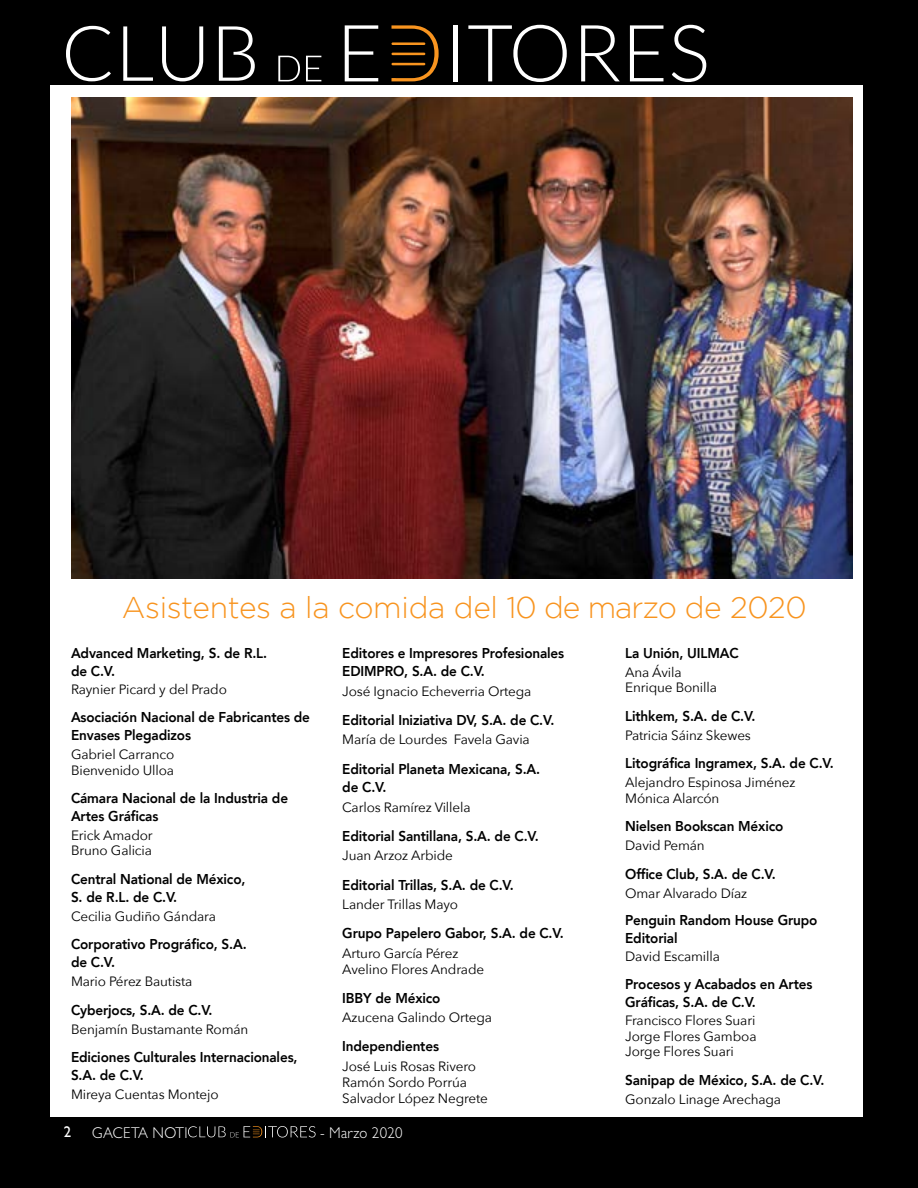
<style>
.page{position:relative;width:918px;height:1188px;background:#000}
.page>*{position:absolute;margin:0;border:0;box-sizing:border-box;transform-origin:0 0}
.t1{font:300 30px "Gotham";letter-spacing:-.01em;color:#f8941f}
.t2{font:300 15.6px "Gill Sans";letter-spacing:.025em;color:#fff;scale:.95 1}
.t3{font:500 15.6px "Gill Sans";color:#fff;scale:.95 1}
.t4{font:800 14.25px/18px "Avenir";letter-spacing:-.01em;color:#000;scale:.95 1}
.t5{font:13.5px/15.5px "Avenir Next";letter-spacing:-.01em;color:#000}
</style>
<div class="page">
<svg style="left:345px;top:25px;width:33px;height:56px"></svg>
<hr style="left:453px;top:25px;width:4px;height:56px;background:#fff">
<svg style="left:468px;top:25px;width:99px;height:57px"></svg>
<svg style="left:581px;top:25px;width:39px;height:56px"></svg>
<svg style="left:630px;top:25px;width:33px;height:56px"></svg>
<svg style="left:672px;top:25px;width:34px;height:57px"></svg>
<svg style="left:391px;top:25px;width:48px;height:56px"></svg>
<svg style="left:66px;top:26px;width:45px;height:55px"></svg>
<svg style="left:123px;top:26px;width:30px;height:55px"></svg>
<svg style="left:162px;top:26px;width:41px;height:55px"></svg>
<svg style="left:278px;top:56px;width:22px;height:25px"></svg>
<svg style="left:306px;top:56px;width:15px;height:25px"></svg>
<svg style="left:219px;top:26px;width:36px;height:55px"></svg>
<div style="left:50px;top:85px;width:813px;height:1032px;background:#fff"></div>
<svg style="left:188px;top:1126px;width:128px;height:12px"></svg>
<img style="left:71px;top:97px;width:782px;height:481px">
<h1 class="t1" style="left:122px;top:591px;width:687px">Asistentes a la comida del 10 de marzo de 2020</h1>
<p class="t4" style="left:71px;top:644px;width:208px">Advanced Marketing, S. de R.L. de C.V.</p>
<p class="t5" style="left:71px;top:681px;width:157px">Raynier Picard y del Prado</p>
<p class="t4" style="left:71px;top:709px;width:253px">Asociación Nacional de Fabricantes de<br>Envases Plegadizos</p>
<p class="t5" style="left:71px;top:746px;width:105px">Gabriel Carranco<br>Bienvenido Ulloa</p>
<p class="t4" style="left:71px;top:789px;width:230px">Cámara Nacional de la Industria de<br>Artes Gráficas</p>
<p class="t5" style="left:71px;top:827px;width:83px">Erick Amador<br>Bruno Galicia</p>
<p class="t4" style="left:71px;top:870px;width:185px">Central National de México,<br>S. de R.L. de C.V.</p>
<p class="t5" style="left:71px;top:908px;width:147px">Cecilia Gudiño Gándara</p>
<p class="t4" style="left:71px;top:935px;width:186px">Corporativo Prográfico, S.A. de C.V.</p>
<p class="t5" style="left:71px;top:973px;width:123px">Mario Pérez Bautista</p>
<p class="t4" style="left:71px;top:1001px;width:151px">Cyberjocs, S.A. de C.V.</p>
<p class="t5" style="left:71px;top:1021px;width:179px">Benjamín Bustamante Román</p>
<p class="t4" style="left:71px;top:1048px;width:240px">Ediciones Culturales Internacionales,<br>S.A. de C.V.</p>
<p class="t5" style="left:71px;top:1086px;width:149px">Mireya Cuentas Montejo</p>
<p class="t4" style="left:342px;top:644px;width:235px;line-height:18.6px">Editores e Impresores Profesionales<br>EDIMPRO, S.A. de C.V.</p>
<p class="t5" style="left:342px;top:683px;width:191px">José Ignacio Echeverria Ortega</p>
<p class="t4" style="left:342px;top:711px;width:225px">Editorial Iniziativa DV, S.A. de C.V.</p>
<p class="t5" style="left:342px;top:731px;width:189px">María de Lourdes Favela Gavia</p>
<p class="t4" style="left:342px;top:759px;width:210px;line-height:18.6px">Editorial Planeta Mexicana, S.A. de C.V.</p>
<p class="t5" style="left:342px;top:799px;width:130px">Carlos Ramírez Villela</p>
<p class="t4" style="left:342px;top:827px;width:208px">Editorial Santillana, S.A. de C.V.</p>
<p class="t5" style="left:342px;top:847px;width:112px">Juan Arzoz Arbide</p>
<p class="t4" style="left:342px;top:876px;width:182px">Editorial Trillas, S.A. de C.V.</p>
<p class="t5" style="left:342px;top:896px;width:117px">Lander Trillas Mayo</p>
<p class="t4" style="left:342px;top:924px;width:235px">Grupo Papelero Gabor, S.A. de C.V.</p>
<p class="t5" style="left:342px;top:944px;width:143px;line-height:16px">Arturo García Pérez<br>Avelino Flores Andrade</p>
<p class="t4" style="left:342px;top:989px;width:105px">IBBY de México</p>
<p class="t5" style="left:342px;top:1009px;width:151px">Azucena Galindo Ortega</p>
<p class="t4" style="left:342px;top:1038px;width:103px">Independientes</p>
<p class="t5" style="left:342px;top:1058px;width:147px;line-height:16px">José Luis Rosas Rivero<br>Ramón Sordo Porrúa<br>Salvador López Negrete</p>
<p class="t4" style="left:625px;top:644px;width:121px">La Unión, UILMAC</p>
<p class="t5" style="left:625px;top:664px;width:93px">Ana Ávila<br>Enrique Bonilla</p>
<p class="t4" style="left:625px;top:707px;width:139px">Lithkem, S.A. de C.V.</p>
<p class="t5" style="left:625px;top:727px;width:127px">Patricia Sáinz Skewes</p>
<p class="t4" style="left:625px;top:754px;width:221px">Litográfica Ingramex, S.A. de C.V.</p>
<p class="t5" style="left:625px;top:774px;width:172px">Alejandro Espinosa Jiménez<br>Mónica Alarcón</p>
<p class="t4" style="left:625px;top:817px;width:168px">Nielsen Bookscan México</p>
<p class="t5" style="left:625px;top:837px;width:81px">David Pemán</p>
<p class="t4" style="left:625px;top:865px;width:160px">Office Club, S.A. de C.V.</p>
<p class="t5" style="left:625px;top:885px;width:123px">Omar Alvarado Díaz</p>
<p class="t4" style="left:625px;top:911px;width:204px">Penguin Random House Grupo<br>Editorial</p>
<p class="t5" style="left:625px;top:949px;width:96px">David Escamilla</p>
<p class="t4" style="left:625px;top:975px;width:199px">Procesos y Acabados en Artes<br>Gráficas, S.A. de C.V.</p>
<p class="t5" style="left:625px;top:1012px;width:133px;text-align:justify">Francisco Flores Suari Jorge Flores Gamboa Jorge Flores Suari</p>
<p class="t4" style="left:625px;top:1071px;width:211px">Sanipap de México, S.A. de C.V.</p>
<p class="t5" style="left:625px;top:1091px;width:157px">Gonzalo Linage Arechaga</p>
<p class="t3" style="left:64px;top:1123px;width:9px">2</p>
<p class="t2" style="left:92px;top:1123px;width:102px">GACETA NOTI</p>
<p class="t2" style="left:320px;top:1123px;width:89px">- Marzo 2020</p>
</div>
